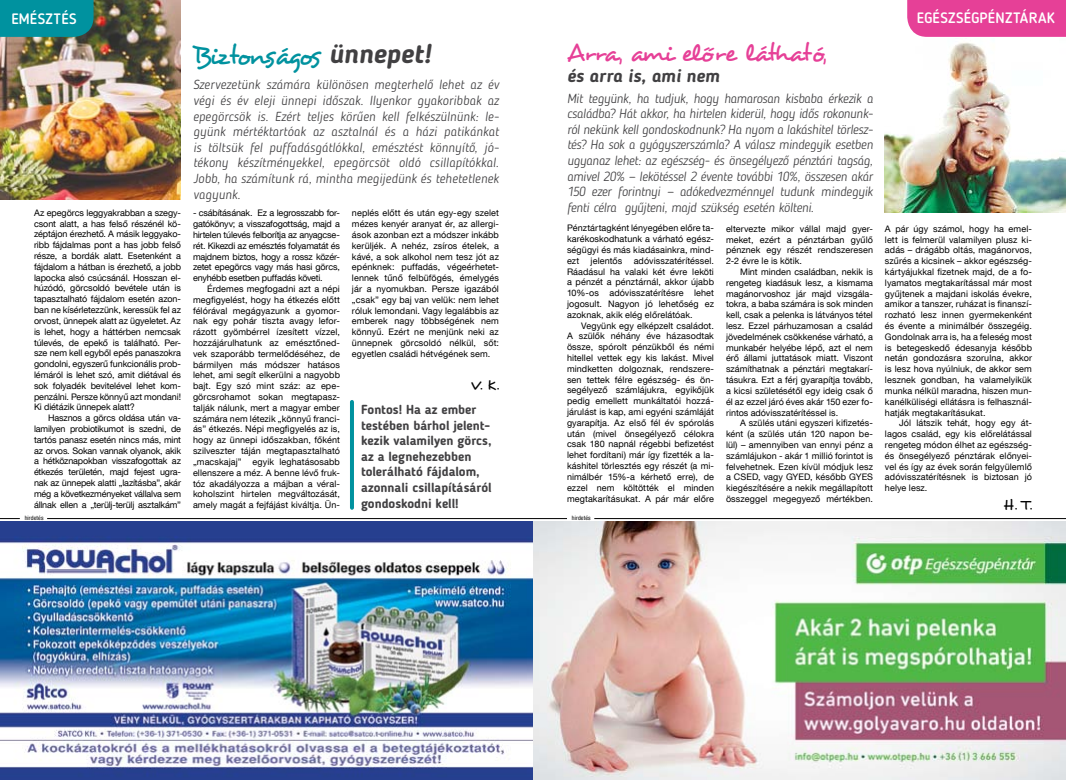
<style>
.page{position:relative;width:1066px;height:780px;background:#fff}
.page>*{position:absolute;margin:0;border:0;box-sizing:border-box;transform-origin:0 0}
.t1{font:27px "Desyrel";letter-spacing:-.085em;color:#00929f}
.t2{font:25px "Desyrel";letter-spacing:-.04em;color:#e64097}
.t3{font:italic 700 18px "Blogger Sans";color:#414042}
.t4{font:500 15px "Blogger Sans";letter-spacing:.015em;color:#fff}
.t5{font:15px "Desyrel";color:#000}
.t6{font:italic 300 13px/15.6px "Blogger Sans";letter-spacing:-.01em;color:#414042;text-align:justify}
.t7{font:700 13px/15.6px "Blogger Sans";letter-spacing:-.005em;color:#414042}
.t8{font:9px/10.8px "Helvetica Neue LT Com";letter-spacing:.01em;color:#000;text-align:justify}
.t9{font:condensed 6px "Helvetica Neue LT Com";letter-spacing:.02em;color:#000}
.s1{font-family:"Blogger Sans";font-weight:700;font-style:italic;color:#414042}
</style>
<div class="page">
<img style="left:0;top:0;width:181px;height:199px">
<img style="left:885px;top:42px;width:181px;height:171px">
<img style="left:0;top:522px;width:1066px;height:258px">
<div style="left:907px;top:0;width:159px;height:37px;background:#e64097"></div>
<hr style="left:594px;top:518px;width:472px;height:1px;background:#000">
<hr style="left:533px;top:518px;width:34px;height:1px;background:#000">
<hr style="left:47px;top:518px;width:486px;height:1px;background:#000">
<svg style="left:0;top:518px;width:20px;height:1px"></svg>
<div style="left:0;top:0;width:94px;height:37px;background:#00929f"></div>
<hr style="left:350px;top:402px;width:4px;height:106px;background:#00929f">
<h3 class="t4" style="left:11px;top:10px;width:9px">EMÉSZTÉS</h3>
<p class="t8" style="left:34px;top:207px;width:149px">Az epegörcs leggyakrabban a szegy&shy;csont alatt, a has felső részénél kö&shy;zéptájon érezhető. A másik leggyako&shy;ribb fájdalmas pont a has jobb felső része, a bordák alatt. Esetenként a fájdalom a hátban is érezhető, a jobb lapocka alsó csúcsánál. Hosszan el&shy;húzódó, görcsoldó bevétele után is tapasztalható fájdalom esetén azon&shy;ban ne kísérletezzünk, keressük fel az orvost, ünnepek alatt az ügyeletet. Az is lehet, hogy a háttérben nemcsak túlevés, de epekő is található. Per&shy;sze nem kell egyből epés panaszokra gondolni, egyszerű funkcionális prob&shy;lémáról is lehet szó, amit diétával és sok folyadék bevitelével lehet kom&shy;penzálni. Persze könnyű azt mondani!<br>Ki diétázik ünnepek alatt?</p>
<p class="t8" style="left:34px;top:412px;width:148px;text-indent:14px">Hasznos a görcs oldása után va&shy;lamilyen probiotikumot is szedni, de tartós panasz esetén nincs más, mint az orvos. Sokan vannak olyanok, akik a hétköznapokban visszafogottak az étkezés területén, majd fejest ugra&shy;nak az ünnepek alatti „lazításba”, akár még a következményeket vállalva sem állnak ellen a „terülj-terülj asztalkám”</p>
<h1 class="t1" style="left:193px;top:39px;width:239px">Biztonságos <span class="s1">ünnepet!</span></h1>
<p class="t6" style="left:193px;top:77px;width:307px">Szervezetünk számára különösen megterhelő lehet az év végi és év eleji ünnepi időszak. Ilyenkor gyakoribbak az epegörcsök is. Ezért teljes körűen kell felkészülnünk: le&shy;gyünk mértéktartóak az asztalnál és a házi patikánkat is töltsük fel puffadásgátlókkal, emésztést könnyítő, jó&shy;tékony készítményekkel, epegörcsöt oldó csillapítókkal.<br>Jobb, ha számítunk rá, mintha megijedünk és tehetetlenek vagyunk.</p>
<p class="t8" style="left:193px;top:207px;width:148px">- csábításának. Ez a legrosszabb for&shy;gatókönyv; a visszafogottság, majd a hirtelen túlevés felborítja az anyagcse&shy;rét. Kikezdi az emésztés folyamatát és majdnem biztos, hogy a rossz közér&shy;zetet epegörcs vagy más hasi görcs, enyhébb esetben puffadás követi.</p>
<p class="t8" style="left:193px;top:283px;width:148px;text-indent:14px">Érdemes megfogadni azt a népi megfigyelést, hogy ha étkezés előtt félórával megágyazunk a gyomor&shy;nak egy pohár tiszta avagy lefor&shy;rázott gyömbérrel ízesített vízzel, hozzájárulhatunk az emésztőned&shy;vek szaporább termelődéséhez, de bármilyen más módszer hatásos lehet, ami segít elkerülni a nagyobb bajt. Egy szó mint száz: az epe&shy;görcsrohamot sokan megtapasz&shy;talják nálunk, mert a magyar ember számára nem létezik „könnyű franci&shy;ás” étkezés. Népi megfigyelés az is, hogy az ünnepi időszakban, főként szilveszter táján megtapasztalható „macskajaj” egyik leghatásosabb ellenszere a méz. A benne lévő fruk&shy;tóz akadályozza a májban a véral&shy;koholszint hirtelen megváltozását, amely magát a fejfájást kiváltja. Ün-</p>
<p class="t8" style="left:352px;top:207px;width:149px">neplés előtt és után egy-egy szelet mézes kenyér aranyat ér, az allergi&shy;ások azonban ezt a módszer inkább kerüljék. A nehéz, zsíros ételek, a kávé, a sok alkohol nem tesz jót az epénknek: puffadás, végeérhetet&shy;lennek tűnő felbüfögés, émelygés jár a nyomukban. Persze igazából „csak” egy baj van velük: nem lehet róluk lemondani. Vagy legalábbis az emberek nagy többségének nem könnyű. Ezért ne menjünk neki az ünnepnek görcsoldó nélkül, sőt: egyetlen családi hétvégének sem.</p>
<h3 class="t5" style="left:471px;top:375px;width:30px">V. K.</h3>
<h3 class="t7" style="left:361px;top:401px;width:132px">Fontos! Ha az ember testében bárhol jelent&shy;kezik valamilyen görcs, az a legnehezebben tolerálható fájdalom, azonnali csillapításáról gondoskodni kell!</h3>
<h2 class="t2" style="left:567px;top:37px;width:260px">Arra, ami előre látható,</h2>
<h3 class="t3" style="left:567px;top:64px;width:154px">és arra is, ami nem</h3>
<p class="t6" style="left:567px;top:90px;width:307px">Mit tegyünk, ha tudjuk, hogy hamarosan kisbaba érkezik a családba? Hát akkor, ha hirtelen kiderül, hogy idős rokonunk&shy;ról nekünk kell gondoskodnunk? Ha nyom a lakáshitel törlesz&shy;tés? Ha sok a gyógyszerszámla? A válasz mindegyik esetben ugyanaz lehet: az egészség- és önsegélyező pénztári tagság, amivel 20% — lekötéssel 2 évente további 10%, összesen akár 150 ezer forintnyi — adókedvezménnyel tudunk mindegyik fenti célra gyűjteni, majd szükség esetén költeni.</p>
<p class="t8" style="left:567px;top:222px;width:148px">Pénztártagként lényegében előre ta&shy;karékoskodhatunk a várható egész&shy;ségügyi és más kiadásainkra, mind&shy;ezt</p>
<p class="t8" style="left:567px;top:255px;width:148px;text-indent:67px">adóvisszatérítéssel.<br>Ráadásul ha valaki két évre leköti a pénzét a pénztárnál, akkor újabb 10%-os adóvisszatérítésre lehet jogosult. Nagyon jó lehetőség ez azoknak, akik elég előrelátóak.</p>
<p class="t8" style="left:567px;top:320px;width:148px;text-indent:14px">Vegyünk egy elképzelt családot.<br>A szülők néhány éve házasodtak össze, spórolt pénzükből és némi hitellel vettek egy kis lakást. Mivel mindketten dolgoznak, rendszere&shy;sen tettek félre egészség- és ön&shy;segélyező számlájukra, egyikőjük pedig emellett munkáltatói hozzá&shy;járulást is kap, ami egyéni számláját gyarapítja. Az első fél év spórolás után (mivel önsegélyező célokra csak 180 napnál régebbi befizetést lehet fordítani) már így fizették a la&shy;káshitel törlesztés egy részét (a mi&shy;nimálbér 15%-a kérhető erre), de ezzel nem költötték el minden megtakarításukat. A pár már előre</p>
<p class="t8" style="left:591px;top:255px;width:33px">jelentős</p>
<p class="t8" style="left:726px;top:223px;width:148px">eltervezte mikor vállal majd gyer&shy;meket, ezért a pénztárban gyűlő pénznek egy részét rendszeresen 2-2 évre le is kötik.</p>
<p class="t8" style="left:726px;top:266px;width:148px;text-indent:14px">Mint minden családban, nekik is rengeteg kiadásuk lesz, a kismama magánorvoshoz jár majd vizsgála&shy;tokra, a baba számára is sok minden kell, csak a pelenka is látványos tétel lesz. Ezzel párhuzamosan a család jövedelmének csökkenése várható, a munkabér helyébe lépő, azt el nem érő állami juttatások miatt. Viszont számíthatnak a pénztári megtakarí&shy;tásukra. Ezt a férj gyarapítja tovább, a kicsi születésétől egy ideig csak ő él az ezzel járó éves akár 150 ezer fo&shy;rintos adóvisszatérítéssel is.</p>
<p class="t8" style="left:726px;top:417px;width:148px;text-indent:14px">A szülés utáni egyszeri kifizetés&shy;ként (a szülés után 120 napon be&shy;lül) – amennyiben van ennyi pénz a számlájukon - akár 1 millió forintot is felvehetnek. Ezen kívül módjuk lesz a CSED, vagy GYED, később GYES kiegészítésére a nekik megállapított összeggel megegyező mértékben.</p>
<p class="t9" style="left:25px;top:514px;width:20px">hirdetés</p>
<p class="t9" style="left:572px;top:514px;width:20px">hirdetés</p>
<h3 class="t4" style="left:917px;top:9px;width:138px">egészségpénztárak</h3>
<p class="t8" style="left:885px;top:223px;width:148px">A pár úgy számol, hogy ha emel&shy;lett is felmerül valamilyen plusz ki&shy;adás – drágább oltás, magánorvos, szűrés a kicsinek – akkor egészség&shy;kártyájukkal fizetnek majd, de a fo&shy;lyamatos megtakarítással már most gyűjtenek a majdani iskolás évekre, amikor a tanszer, ruházat is finanszí&shy;rozható lesz innen gyermekenként és évente a minimálbér összegéig.<br>Gondolnak arra is, ha a feleség most is betegeskedő édesanyja később netán gondozásra szorulna, akkor is lesz hova nyúlniuk, de akkor sem lesznek gondban, ha valamelyikük munka nélkül maradna, hiszen mun&shy;kanélküliségi ellátásra is felhasznál&shy;hatják megtakarításukat.</p>
<p class="t8" style="left:885px;top:417px;width:148px;text-indent:14px">Jól látszik tehát, hogy egy át&shy;lagos család, egy kis előrelátással rengeteg módon élhet az egészség&shy;és önsegélyező pénztárak előnyei&shy;vel és így az évek során felgyülemlő adóvisszatérítésnek is biztosan jó helye lesz.</p>
<h3 class="t5" style="left:1003px;top:495px;width:30px">H. T.</h3>
</div>
